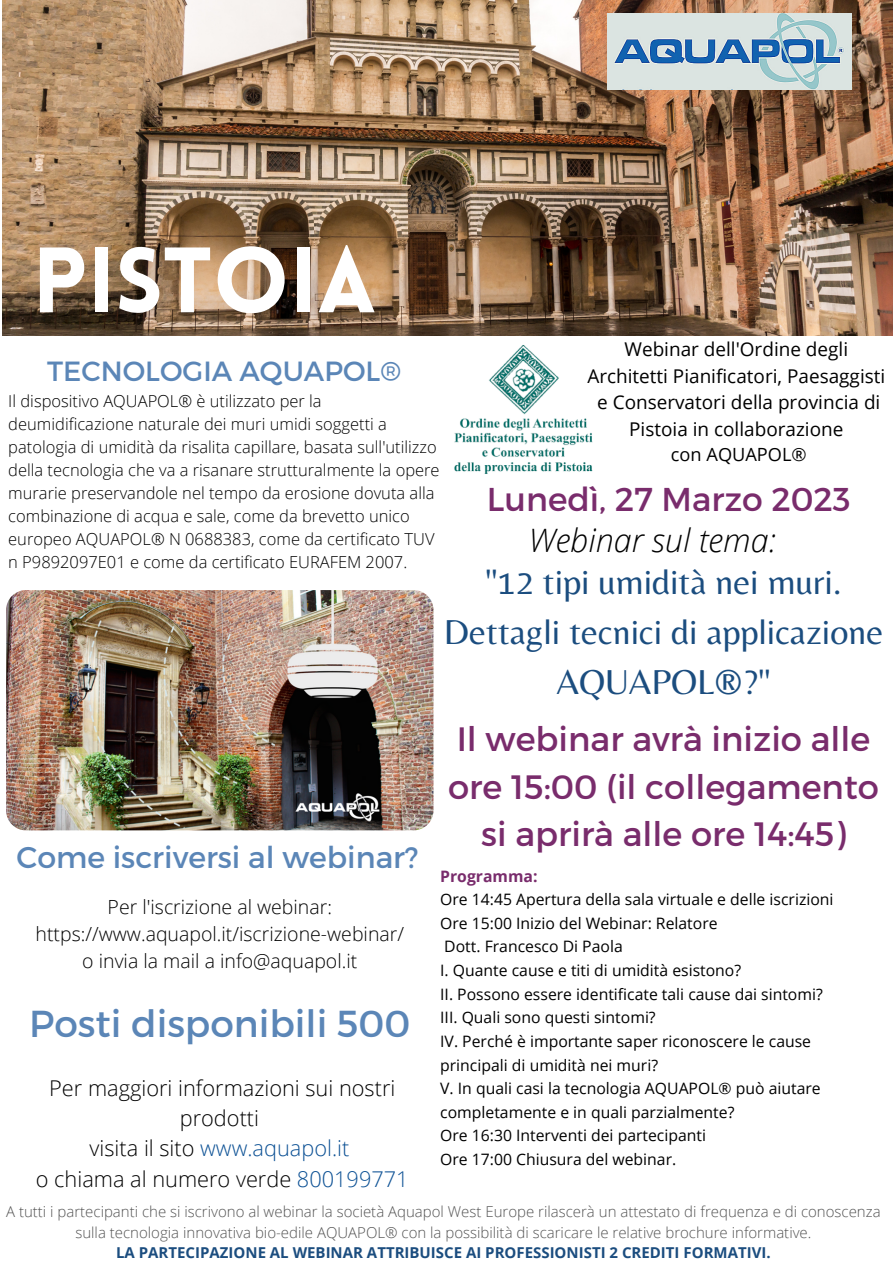
<style>
.page{position:relative;width:893px;height:1263px;background:#fff}
.page>*{position:absolute;margin:0;border:0;box-sizing:border-box;transform-origin:0 0}
.t1{font:900 90.75px "Lovelo";color:#fff}
.t2{font:37.5px "Montserrat";color:#5b86b7}
.t3{font:36px/50.1px "Belleza";color:#1b4d7f;text-align:center}
.t4{font:33.75px/47.2px "Montserrat";color:#792c6c;text-align:center}
.t5{font:33px "Montserrat";color:#792c6c}
.t6{font:italic 300 32.25px "Open Sans";color:#000}
.t7{font:30px "Montserrat";color:#5b86b7}
.t8{font:27.75px "Montserrat";color:#5b86b7}
.t9{font:300 21.75px/30.4px "Open Sans";color:#000;text-align:center}
.t10{font:300 19.5px/27px "Open Sans";color:#000;text-align:center}
.t11{font:18.98px/26.4px "Open Sans";color:#000;text-align:center}
.t12{font:18.23px "Open Sans";color:#000}
.t13{font:300 16.5px/23.1px "Open Sans";color:#000}
.t14{font:15.75px/23.6px "Open Sans";color:#000}
.t15{font:700 15.75px "Open Sans";color:#792c6c}
.t16{font:300 15px/20.9px "Open Sans";color:#545454;text-align:center}
.t17{font:700 15px "Open Sans";color:#1b4d7f}
.s1{color:#0e5295}
</style>
<div class="page">
<img style="left:3px;top:0;width:890px;height:336px">
<img style="left:608px;top:14px;width:243px;height:75px">
<img style="left:6px;top:590px;width:427px;height:240px;border-radius:20px">
<img style="left:454px;top:345px;width:139px;height:129px">
<h1 class="t1" style="left:33px;top:244px;width:345px">PISTOIA</h1>
<h3 class="t8" style="left:47px;top:353px;width:355px">TECNOLOGIA AQUAPOL®</h3>
<p class="t13" style="left:8px;top:389px;width:433px">Il dispositivo AQUAPOL® è utilizzato per la deumidificazione naturale dei muri umidi soggetti a patologia di umidità da risalita capillare, basata sull'utilizzo della tecnologia che va a risanare strutturalmente la opere murarie preservandole nel tempo da erosione dovuta alla combinazione di acqua e sale, come da brevetto unico europeo AQUAPOL® N 0688383, come da certificato TUV n P9892097E01 e come da certificato EURAFEM 2007.</p>
<p class="t11" style="left:587px;top:336px;width:299px">Webinar dell'Ordine degli<br>Architetti Pianificatori, Paesaggisti e Conservatori della provincia di<br>Pistoia in collaborazione</p>
<p class="t12" style="left:671px;top:441px;width:137px">con AQUAPOL®</p>
<h3 class="t5" style="left:487px;top:478px;width:365px">Lunedì, 27 Marzo 2023</h3>
<h3 class="t6" style="left:529px;top:518px;width:249px">Webinar sul tema:</h3>
<h3 class="t3" style="left:444px;top:556px;width:441px">"12 tipi umidità nei muri.<br>Dettagli tecnici di applicazione<br>AQUAPOL®?"</h3>
<h3 class="t7" style="left:16px;top:838px;width:403px">Come iscriversi al webinar?</h3>
<p class="t10" style="left:36px;top:893px;width:370px">Per l'iscrizione al webinar: https://www.aquapol.it/iscrizione-webinar/ o invia la mail a info@aquapol.it</p>
<h2 class="t2" style="left:29px;top:999px;width:383px">Posti disponibili 500</h2>
<h3 class="t9" style="left:36px;top:1072px;width:374px">Per maggiori informazioni sui nostri prodotti<br>visita il sito <span class="s1">www.aquapol.it<br></span>o chiama al numero verde <span class="s1">800199771</span></h3>
<h3 class="t4" style="left:448px;top:714px;width:432px">Il webinar avrà inizio alle ore 15:00 (il collegamento si aprirà alle ore 14:45)</h3>
<p class="t15" style="left:440px;top:865px;width:99px">Programma:</p>
<p class="t14" style="left:440px;top:887px;width:395px">Ore 14:45 Apertura della sala virtuale e delle iscrizioni Ore 15:00 Inizio del Webinar: Relatore<br>Dott. Francesco Di Paola<br>I. Quante cause e titi di umidità esistono?<br>II. Possono essere identificate tali cause dai sintomi?<br>III. Quali sono questi sintomi?<br>IV. Perché è importante saper riconoscere le cause principali di umidità nei muri?<br>V. In quali casi la tecnologia AQUAPOL® può aiutare completamente e in quali parzialmente?<br>Ore 16:30 Interventi dei partecipanti<br>Ore 17:00 Chiusura del webinar.</p>
<p class="t16" style="left:6px;top:1200px;width:876px">A tutti i partecipanti che si iscrivono al webinar la società Aquapol West Europe rilascerà un attestato di frequenza e di conoscenza sulla tecnologia innovativa bio-edile AQUAPOL® con la possibilità di scaricare le relative brochure informative.</p>
<p class="t17" style="left:116px;top:1242px;width:656px">LA PARTECIPAZIONE AL WEBINAR ATTRIBUISCE AI PROFESSIONISTI 2 CREDITI FORMATIVI.</p>
</div>
